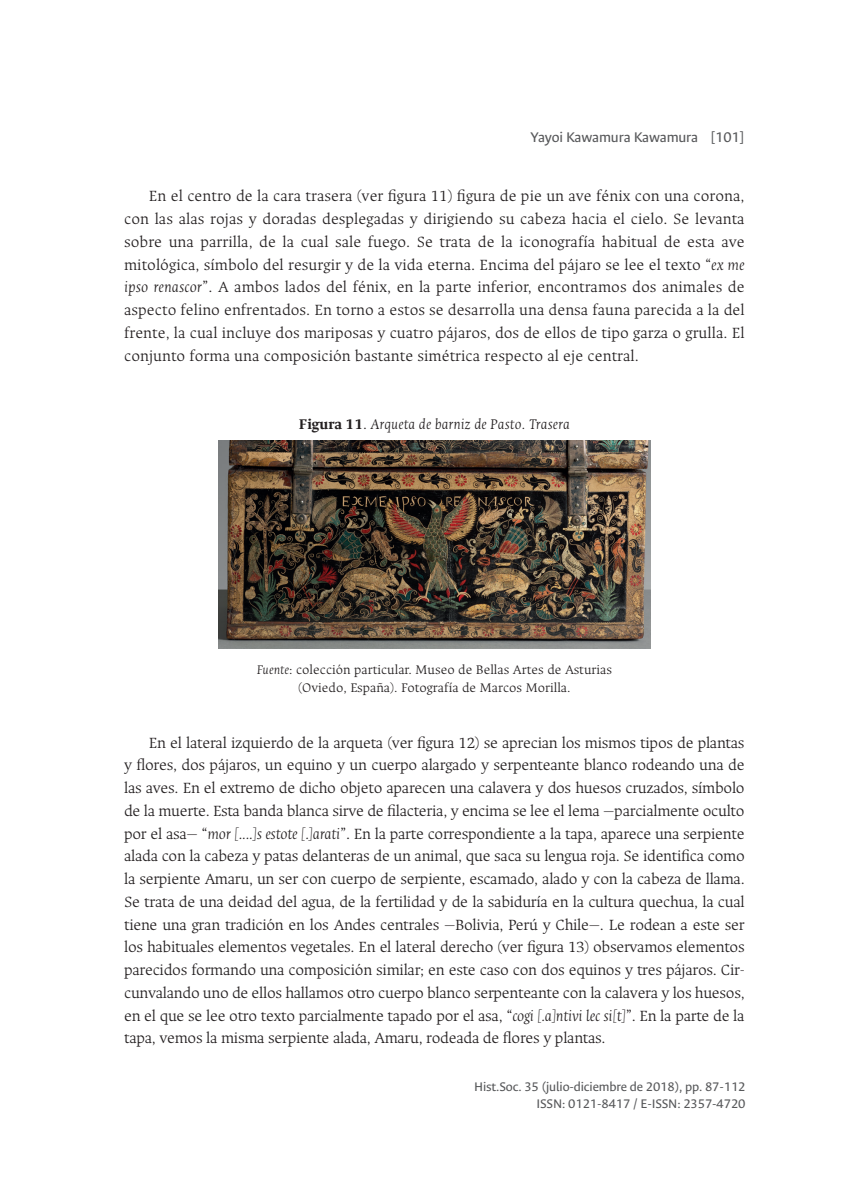
<style>
.page{position:relative;width:844px;height:1191px;background:#fff}
.page>*{position:absolute;margin:0;border:0;box-sizing:border-box;transform-origin:0 0}
.t1{font:300 16.62px/22.8px "Ancizar Serif";letter-spacing:-.01em;color:#231f20;text-align:justify}
.t2{font:italic 300 15.75px "Ancizar Serif";color:#231f20}
.t3{font:15.75px "Ancizar Sans";letter-spacing:-.01em;color:#57585a}
.t4{font:300 14px/17.5px "Ancizar Serif";color:#231f20;text-align:center}
.t5{font:14px/16.8px "Ancizar Sans";letter-spacing:-.01em;color:#57585a;text-align:right}
.s1{font-style:italic}
.s2{font-weight:700;font-style:normal}
.s3{font-style:normal}
</style>
<div class="page">
<img style="left:218px;top:441px;width:432px;height:207px">
<p class="t3" style="left:530px;top:128px;width:215px">Yayoi Kawamura Kawamura [101]</p>
<p class="t1" style="left:124px;top:185px;width:622px;text-indent:25px">En el centro de la cara trasera (ver figura 11) figura de pie un ave fénix con una corona, con las alas rojas y doradas desplegadas y dirigiendo su cabeza hacia el cielo. Se levanta sobre una parrilla, de la cual sale fuego. Se trata de la iconografía habitual de esta ave mitológica, símbolo del resurgir y de la vida eterna. Encima del pájaro se lee el texto “<span class="s1">ex me ipso renascor</span>”. A ambos lados del fénix, en la parte inferior, encontramos dos animales de aspecto felino enfrentados. En torno a estos se desarrolla una densa fauna parecida a la del frente, la cual incluye dos mariposas y cuatro pájaros, dos de ellos de tipo garza o grulla. El conjunto forma una composición bastante simétrica respecto al eje central.</p>
<p class="t2" style="left:299px;top:415px;width:272px"><span class="s2">Figura 11</span><span class="s3">.</span> Arqueta de barniz de Pasto. Trasera</p>
<p class="t4" style="left:257px;top:661px;width:357px"><span class="s1">Fuente</span>: colección particular. Museo de Bellas Artes de Asturias (Oviedo, España). Fotografía de Marcos Morilla.</p>
<p class="t1" style="left:124px;top:731px;width:622px;text-indent:25px">En el lateral izquierdo de la arqueta (ver figura 12) se aprecian los mismos tipos de plantas y flores, dos pájaros, un equino y un cuerpo alargado y serpenteante blanco rodeando una de las aves. En el extremo de dicho objeto aparecen una calavera y dos huesos cruzados, símbolo de la muerte. Esta banda blanca sirve de filacteria, y encima se lee el lema —parcialmente oculto por el asa— “<span class="s1">mor [....]s estote [.]arati</span>”. En la parte correspondiente a la tapa, aparece una serpiente alada con la cabeza y patas delanteras de un animal, que saca su lengua roja. Se identifica como la serpiente Amaru, un ser con cuerpo de serpiente, escamado, alado y con la cabeza de llama.<br>Se trata de una deidad del agua, de la fertilidad y de la sabiduría en la cultura quechua, la cual tiene una gran tradición en los Andes centrales —Bolivia, Perú y Chile—. Le rodean a este ser los habituales elementos vegetales. En el lateral derecho (ver figura 13) observamos elementos parecidos formando una composición similar; en este caso con dos equinos y tres pájaros. Cir&shy;cunvalando uno de ellos hallamos otro cuerpo blanco serpenteante con la calavera y los huesos, en el que se lee otro texto parcialmente tapado por el asa, “<span class="s1">cogi [.a]ntivi lec si[t]</span>”. En la parte de la tapa, vemos la misma serpiente alada, Amaru, rodeada de flores y plantas.</p>
<p class="t5" style="left:474px;top:1078px;width:273px">Hist.Soc. 35 (julio-diciembre de 2018), pp. 87-112<br>ISSN: 0121-8417 / E-ISSN: 2357-4720</p>
</div>
